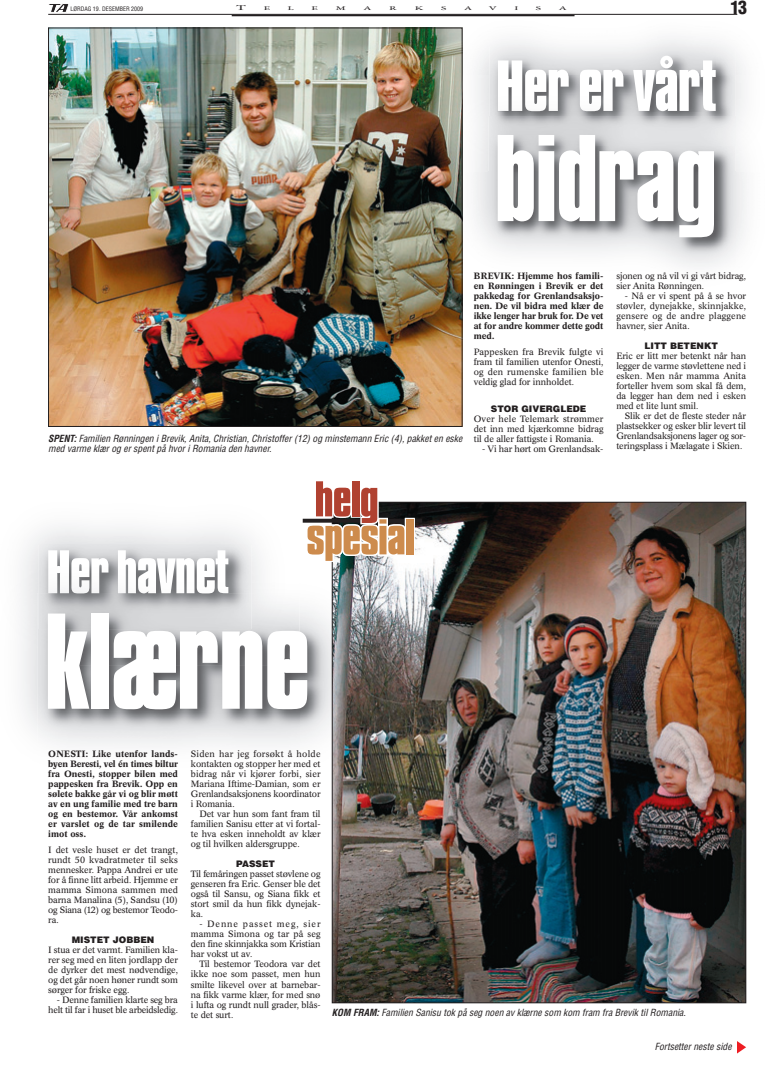
<style>
.page{position:relative;width:766px;height:1066px;background:#fff}
.page>*{position:absolute;margin:0;border:0;box-sizing:border-box;transform-origin:0 0}
.t1{font:700 119.4px "Compacta SB";color:#fff}
.t2{font:700 108.1px "Compacta SB";color:#fff}
.t3{font:700 63.4px "Compacta SB";color:#fff}
.t4{font:900 condensed 18px "Helvetica";color:#231f20}
.t5{font:italic condensed 9.6px/10.2px "Helvetica";color:#231f20}
.t6{font:9px/10px "Mirage BSK";letter-spacing:-.01em;color:#231f20;text-align:justify}
.t7{font:500 9px/10px "Mirage BSK";color:#231f20;text-align:justify}
.t8{font:900 9px "Helvetica";color:#231f20}
.t9{font:8px "Garamond Three";color:#231f20;scale:2 1}
.t10{font:condensed 6px "Helvetica";color:#231f20}
.t11{font:6px "Garamond Three";color:#231f20;scale:2 1}
.s1{font-weight:700}
</style>
<div class="page">
<img style="left:444px;top:27px;width:302px;height:272px">
<img style="left:489px;top:47px;width:246px;height:70px">
<img style="left:497px;top:56px;width:218px;height:55px">
<img style="left:462px;top:75px;width:33px;height:97px">
<img style="left:729px;top:75px;width:17px;height:97px">
<img style="left:497px;top:75px;width:202px;height:36px">
<img style="left:488px;top:117px;width:247px;height:149px">
<img style="left:38px;top:536px;width:213px;height:57px">
<img style="left:331px;top:562px;width:1px;height:52px">
<img style="left:331px;top:614px;width:1px;height:175px">
<img style="left:10px;top:544px;width:34px;height:121px">
<img style="left:245px;top:544px;width:24px;height:49px">
<img style="left:48px;top:550px;width:180px;height:43px">
<img style="left:299px;top:607px;width:32px;height:135px">
<img style="left:37px;top:665px;width:262px;height:89px">
<img style="left:37px;top:593px;width:262px;height:72px">
<hr style="left:48px;top:14px;width:689px;height:1px;background:#231f20">
<hr style="left:232px;top:15px;width:342px;height:1px;background:#231f20">
<svg style="left:48px;top:4px;width:21px;height:8px"></svg>
<svg style="left:737px;top:1041px;width:9px;height:12px"></svg>
<img style="left:50px;top:30px;width:410px;height:395px">
<img style="left:334px;top:504px;width:410px;height:497px">
<svg style="left:302px;top:519px;width:120px;height:4px"></svg>
<svg style="left:306px;top:481px;width:108px;height:81px"></svg>
<p class="t10" style="left:70px;top:6px;width:74px">LØRDAG 19. DESEMBER 2009</p>
<p class="t9" style="left:236px;top:5px;width:6px">T</p>
<p class="t11" style="left:263px;top:6px;width:5px">E</p>
<p class="t11" style="left:288px;top:6px;width:4px">L</p>
<p class="t11" style="left:311px;top:6px;width:5px">E</p>
<p class="t11" style="left:336px;top:6px;width:6px">M</p>
<p class="t11" style="left:363px;top:6px;width:6px">A</p>
<p class="t11" style="left:389px;top:6px;width:6px">R</p>
<p class="t11" style="left:414px;top:6px;width:6px">K</p>
<p class="t11" style="left:441px;top:6px;width:4px">S</p>
<p class="t11" style="left:464px;top:6px;width:6px">A</p>
<p class="t11" style="left:488px;top:6px;width:6px">V</p>
<p class="t11" style="left:514px;top:6px;width:3px">I</p>
<p class="t11" style="left:536px;top:6px;width:4px">S</p>
<p class="t11" style="left:558px;top:6px;width:6px">A</p>
<h3 class="t4" style="left:730px;top:0;width:18px">13</h3>
<h3 class="t3" style="left:496px;top:60px;width:221px">Her er vårt</h3>
<h2 class="t2" style="left:495px;top:134px;width:222px">bidrag</h2>
<p class="t5" style="left:48px;top:434px;width:417px"><span class="s1">SPENT:</span> Familien Rønningen iBrevik,Anita,Christian,Christoffer(12)og minstemann Eric (4),pakketen eske med varme klærog erspentpå hvoriRomania den havner.</p>
<p class="t7" style="left:473px;top:271px;width:131px">BREVIK: Hjemme hos famili&shy;en Rønningen i Brevik er det pakkedag for Grenlandsaksjo&shy;nen. De vil bidra med klær de ikke lenger har bruk for. De vet at for andre kommer dette godt med.</p>
<p class="t6" style="left:473px;top:347px;width:131px">Pappesken fra Brevik fulgte vi fram til familien utenfor Onesti, og den rumenske familien ble veldig glad for innholdet.</p>
<p class="t8" style="left:490px;top:405px;width:97px">STOR GIVERGLEDE</p>
<p class="t6" style="left:473px;top:414px;width:131px">Over hele Telemark strømmer det inn med kjærkomne bidrag til de aller fattigste i Romania.</p>
<p class="t6" style="left:482px;top:444px;width:123px">- Vi har hørt om Grenlandsak-</p>
<p class="t6" style="left:616px;top:271px;width:131px">sjonen og nå vil vi gi vårt bidrag, sier Anita Rønningen.</p>
<p class="t6" style="left:616px;top:291px;width:131px;text-indent:9px">- Nå er vi spent på å se hvor støvler, dynejakke, skinnjakke, gensere og de andre plaggene havner, sier Anita.</p>
<p class="t8" style="left:644px;top:342px;width:75px">LITT BETENKT</p>
<p class="t6" style="left:616px;top:351px;width:131px">Eric er litt mer betenkt når han legger de varme støvlettene ned i esken. Men når mamma Anita forteller hvem som skal få dem, da legger han dem ned i esken med et lite lunt smil.</p>
<p class="t6" style="left:616px;top:411px;width:131px;text-indent:9px">Slik er det de fleste steder når plastsekker og esker blir levert til Grenlandsaksjonens lager og sor&shy;teringsplass i Mælagate i Skien.</p>
<h1 class="t1" style="left:45px;top:613px;width:265px">klærne</h1>
<p class="t7" style="left:48px;top:750px;width:131px">ONESTI: Like utenfor lands&shy;byen Beresti, vel én times biltur fra Onesti, stopper bilen med pappesken fra Brevik. Opp en sølete bakke går vi og blir møtt av en ung familie med tre barn og en bestemor. Vår ankomst er varslet og de tar smilende imot oss.</p>
<p class="t6" style="left:48px;top:846px;width:131px">I det vesle huset er det trangt, rundt 50 kvadratmeter til seks mennesker. Pappa Andrei er ute for å finne litt arbeid. Hjemme er mamma Simona sammen med barna Manalina (5), Sandsu (10) og Siana (12) og bestemor Teodo&shy;ra.</p>
<p class="t8" style="left:72px;top:937px;width:84px">MISTET JOBBEN</p>
<p class="t6" style="left:48px;top:946px;width:131px">I stua er det varmt. Familien kla&shy;rer seg med en liten jordlapp der de dyrker det mest nødvendige, og det går noen høner rundt som sørger for friske egg.</p>
<p class="t6" style="left:48px;top:996px;width:131px;text-align:right">- Denne familien klarte seg bra helt til far i huset ble arbeidsledig.</p>
<p class="t6" style="left:191px;top:750px;width:131px">Siden har jeg forsøkt å holde kontakten og stopper her med et bidrag når vi kjører forbi, sier Mariana Iftime-Damian, som er Grenlandsaksjonens koordinator i Romania.</p>
<p class="t6" style="left:191px;top:810px;width:131px;text-indent:9px">Det var hun som fant fram til familien Sanisu etter at vi fortal&shy;te hva esken inneholdt av klær og til hvilken aldersgruppe.</p>
<p class="t8" style="left:236px;top:861px;width:40px">PASSET</p>
<p class="t6" style="left:191px;top:870px;width:131px">Til femåringen passet støvlene og genseren fra Eric. Genser ble det også til Sansu, og Siana fikk et stort smil da hun fikk dynejak&shy;ka.</p>
<p class="t6" style="left:191px;top:920px;width:131px;text-indent:9px">- Denne passet meg, sier mamma Simona og tar på seg den fine skinnjakka som Kristian har vokst ut av.</p>
<p class="t6" style="left:191px;top:960px;width:131px;text-indent:9px">Til bestemor Teodora var det ikke noe som passet, men hun smilte likevel over at barnebar&shy;na fikk varme klær, for med snø i lufta og rundt null grader, blås&shy;te det surt.</p>
<p class="t5" style="left:332px;top:1009px;width:357px"><span class="s1">KOM FRAM:</span> Familien Sanisu tok på seg noen av klærne som kom fram fra Brevik tilRomania.</p>
<p class="t5" style="left:654px;top:1042px;width:80px">Fortsetterneste side</p>
</div>
